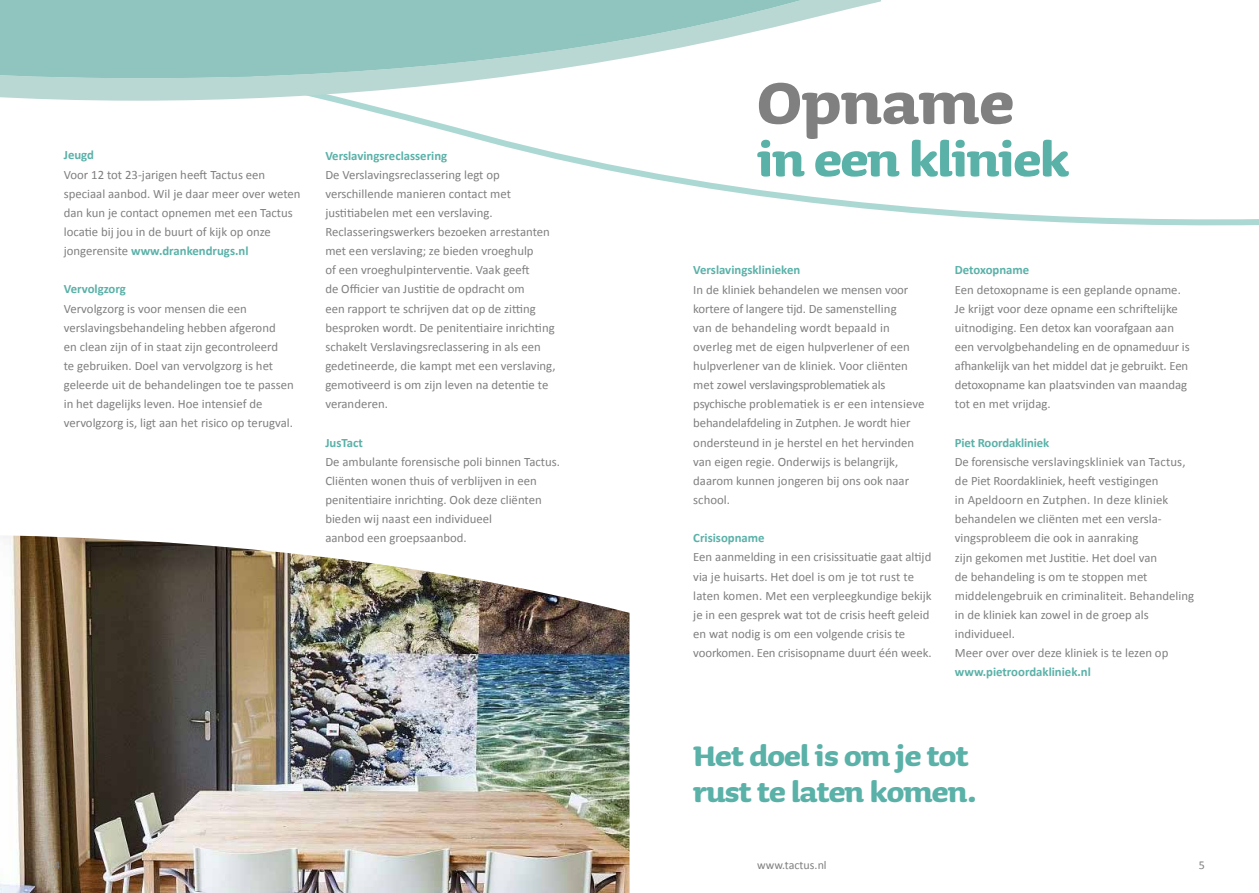
<style>
.page{position:relative;width:1259px;height:893px;background:#fff}
.page>*{position:absolute;margin:0;border:0;box-sizing:border-box;transform-origin:0 0}
.t1{font:700 75px "Sauna";color:#818080}
.t2{font:700 60px "Sauna";letter-spacing:-.02em;color:#5ab1a8}
.t3{font:700 36px/36px "Sauna";letter-spacing:-.02em;color:#5ab1a8}
.t4{font:12.75px/19.2px "Calibri";color:#818080}
.t5{font:700 12.75px "Calibri";color:#5ab1a8}
.t6{font:12px "Calibri";color:#818080}
.s1{font-weight:700;color:#5ab1a8}
</style>
<div class="page">
<img style="left:0;top:535px;width:629px;height:358px">
<svg style="left:330px;top:0;width:929px;height:226px"></svg>
<svg style="left:0;top:78px;width:880px;height:23px"></svg>
<svg style="left:0;top:0;width:880px;height:78px;fill:#8fc5be"></svg>
<p class="t5" style="left:64px;top:147px;width:32px">Jeugd</p>
<p class="t4" style="left:64px;top:165px;width:238px">Voor 12 tot 23-jarigen heeft Tactus een speciaal aanbod. Wil je daar meer over weten dan kun je contact opnemen met een Tactus locatie bij jou in de buurt of kijk op onze jongerensite <span class="s1">www.drankendrugs.nl</span></p>
<p class="t5" style="left:64px;top:281px;width:64px">Vervolgzorg</p>
<p class="t4" style="left:64px;top:299px;width:231px">Vervolgzorg is voor mensen die een verslavingsbehandeling hebben afgerond<br>en clean zijn of in staat zijn gecontroleerd<br>te gebruiken. Doel van vervolgzorg is het geleerde uit de behandelingen toe te passen in het dagelijks leven. Hoe intensief de vervolgzorg is, ligt aan het risico op terugval.</p>
<p class="t5" style="left:325px;top:147px;width:123px">Verslavingsreclassering</p>
<p class="t4" style="left:325px;top:165px;width:232px">De Verslavingsreclassering legt op verschillende manieren contact met justitiabelen met een verslaving.<br>Reclasseringswerkers bezoeken arrestanten met een verslaving; ze bieden vroeghulp<br>of een vroeghulpinterventie. Vaak geeft<br>de Officier van Justitie de opdracht om<br>een rapport te schrijven dat op de zitting besproken wordt. De penitentiaire inrichting schakelt Verslavingsreclassering in als een gedetineerde, die kampt met een verslaving, gemotiveerd is om zijn leven na detentie te veranderen.</p>
<p class="t5" style="left:325px;top:434px;width:39px">JusTact</p>
<p class="t4" style="left:325px;top:452px;width:236px">De ambulante forensische poli binnen Tactus.<br>Cliënten wonen thuis of verblijven in een penitentiaire inrichting. Ook deze cliënten bieden wij naast een individueel<br>aanbod een groepsaanbod.</p>
<h1 class="t1" style="left:757px;top:63px;width:258px">Opname</h1>
<h2 class="t2" style="left:757px;top:128px;width:314px">in een kliniek</h2>
<p class="t5" style="left:693px;top:262px;width:108px">Verslavingsklinieken</p>
<p class="t4" style="left:693px;top:280px;width:233px">In de kliniek behandelen we mensen voor kortere of langere tijd. De samenstelling<br>van de behandeling wordt bepaald in overleg met de eigen hulpverlener of een hulpverlener van de kliniek. Voor cliënten met zowel verslavingsproblematiek als psychische problematiek is er een intensieve behandelafdeling in Zutphen. Je wordt hier ondersteund in je herstel en het hervinden van eigen regie. Onderwijs is belangrijk, daarom kunnen jongeren bij ons ook naar school.</p>
<p class="t5" style="left:693px;top:530px;width:73px">Crisisopname</p>
<p class="t4" style="left:693px;top:548px;width:240px">Een aanmelding in een crisissituatie gaat altijd via je huisarts. Het doel is om je tot rust te laten komen. Met een verpleegkundige bekijk je in een gesprek wat tot de crisis heeft geleid en wat nodig is om een volgende crisis te voorkomen. Een crisisopname duurt één week.</p>
<p class="t5" style="left:955px;top:262px;width:76px">Detoxopname</p>
<p class="t4" style="left:955px;top:280px;width:236px">Een detoxopname is een geplande opname.<br>Je krijgt voor deze opname een schriftelijke uitnodiging. Een detox kan voorafgaan aan een vervolgbehandeling en de opnameduur is afhankelijk van het middel dat je gebruikt. Een detoxopname kan plaatsvinden van maandag tot en met vrijdag.</p>
<p class="t5" style="left:955px;top:434px;width:96px">Piet Roordakliniek</p>
<p class="t4" style="left:955px;top:452px;width:241px">De forensische verslavingskliniek van Tactus, de Piet Roordakliniek, heeft vestigingen<br>in Apeldoorn en Zutphen. In deze kliniek behandelen we cliënten met een versla&shy;vingsprobleem die ook in aanraking<br>zijn gekomen met Justitie. Het doel van<br>de behandeling is om te stoppen met middelengebruik en criminaliteit. Behandeling in de kliniek kan zowel in de groep als individueel.<br>Meer over over deze kliniek is te lezen op</p>
<p class="t5" style="left:955px;top:664px;width:137px">www.pietroordakliniek.nl</p>
<h3 class="t3" style="left:693px;top:737px;width:285px">Het doel is om je tot rust te laten komen.</h3>
<p class="t6" style="left:54px;top:858px;width:8px">4</p>
<p class="t6" style="left:757px;top:858px;width:71px">www.tactus.nl</p>
<p class="t6" style="left:1198px;top:858px;width:8px">5</p>
</div>
